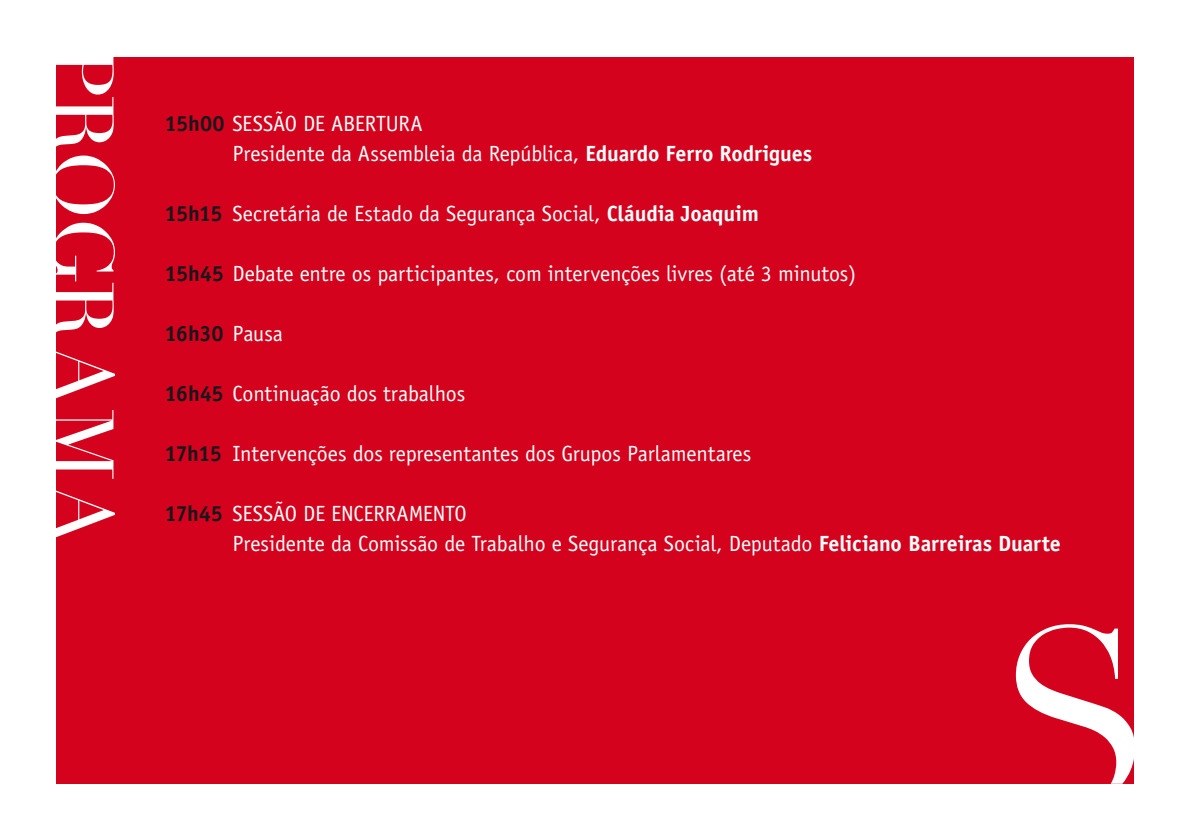
<style>
.page{position:relative;width:1191px;height:840px;background:#fff}
.page>*{position:absolute;margin:0;border:0;box-sizing:border-box;transform-origin:0 0}
.t1{font:84px "Didot";letter-spacing:-.035em;color:#fff}
.t2{font:22px/30px "Officina Sans";letter-spacing:-.005em;color:#fff}
.t3{font:700 22px "Officina Sans";letter-spacing:-.015em;color:#1a171c}
.s1{font-weight:700;color:#1a171c}
.s2{font-weight:700}
.s3{font-weight:400;color:#fff}
</style>
<div class="page">
<div style="left:57px;top:57px;width:1077px;height:725px;background:#d4021d"></div>
<svg style="left:1016px;top:624px;width:118px;height:159px"></svg>
<h1 class="t1" style="left:133px;top:45px;width:502px;rotate:90deg">PROGRAMA</h1>
<p class="t2" style="left:232px;top:108px;width:581px;text-indent:-68px"><span class="s1">15h00</span> SESSÃO DE ABERTURA<br>Presidente da Assembleia da República, <span class="s2">Eduardo Ferro Rodrigues</span></p>
<p class="t2" style="left:164px;top:198px;width:596px"><span class="s1">15h15</span> Secretária de Estado da Segurança Social, <span class="s2">Cláudia Joaquim</span></p>
<p class="t2" style="left:164px;top:258px;width:693px"><span class="s1">15h45</span> Debate entre os participantes, com intervenções livres (até 3 minutos)</p>
<p class="t3" style="left:164px;top:320px;width:120px">16h30 <span class="s3">Pausa</span></p>
<p class="t2" style="left:164px;top:378px;width:302px"><span class="s1">16h45</span> Continuação dos trabalhos</p>
<p class="t2" style="left:164px;top:438px;width:588px"><span class="s1">17h15</span> Intervenções dos representantes dos Grupos Parlamentares</p>
<p class="t2" style="left:232px;top:498px;width:829px;text-indent:-68px"><span class="s1">17h45</span> SESSÃO DE ENCERRAMENTO<br>Presidente da Comissão de Trabalho e Segurança Social, Deputado <span class="s2">Feliciano Barreiras Duarte</span></p>
</div>
